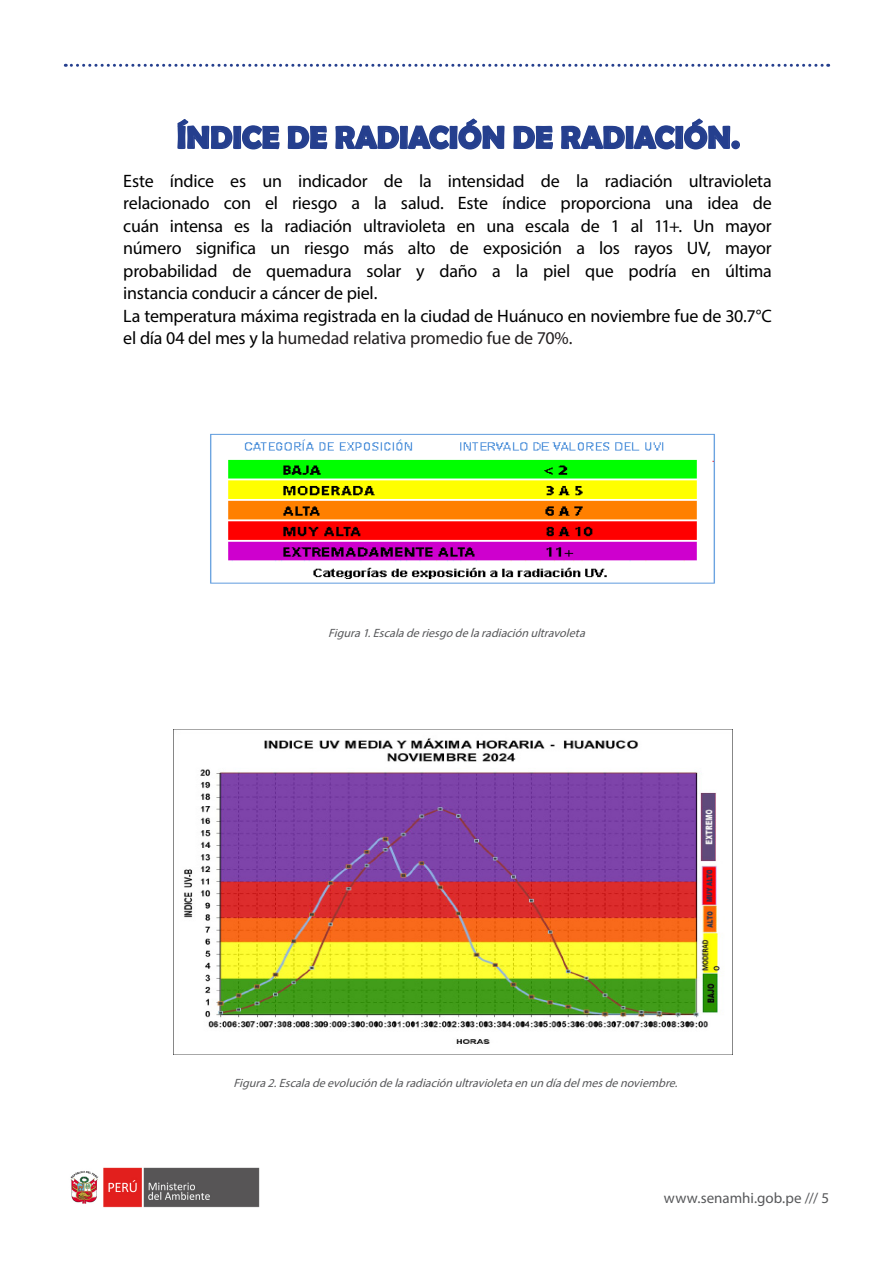
<style>
.page{position:relative;width:893px;height:1263px;background:#fff}
.page>*{position:absolute;margin:0;border:0;box-sizing:border-box;transform-origin:0 0}
.TITULOS{font:700 31.5px "Berlin Sans FB Demi";letter-spacing:-.005em;color:#253f8e}
.texto_Monserrat{font:18px/22.5px "Myriad Pro";letter-spacing:-.01em;color:#000;text-align:justify}
.t1{font:15px "Myriad Pro";color:#57585a}
.texto_Monserrat-2{font:italic 12px "Myriad Pro";color:#57585a}
.s1{color:#231f20}
</style>
<div class="page">
<img style="left:70px;top:1167px;width:190px;height:41px">
<svg style="left:65px;top:64px;width:764px;height:86px"></svg>
<img style="left:210px;top:433px;width:505px;height:151px">
<img style="left:173px;top:729px;width:560px;height:325px">
<p class="TITULOS" style="left:177px;top:119px;width:565px">ÍNDICE DE RADIACIÓN DE RADIACIÓN.</p>
<p class="texto_Monserrat" style="left:123px;top:169px;width:650px">Este índice es un indicador de la intensidad de la radiación ultravioleta relacionado con el riesgo a la salud. Este índice proporciona una idea de cuán intensa es la radiación ultravioleta en una escala de 1 al 11+. Un mayor número significa un riesgo más alto de exposición a los rayos UV, mayor probabilidad de quemadura solar y daño a la piel que podría en última instancia conducir a cáncer de piel.</p>
<p class="texto_Monserrat" style="left:123px;top:304px;width:650px">La temperatura máxima registrada en la ciudad de Huánuco en noviembre fue de 30.7°C el día 04 del mes y la <span class="s1">humedad relativa promedio fue de 70%.</span></p>
<p class="texto_Monserrat-2" style="left:328px;top:625px;width:262px">Figura1.Escaladeriesgodelaradiaciónultravoleta</p>
<p class="texto_Monserrat-2" style="left:233px;top:1075px;width:449px">Figura2.Escaladeevolucióndelaradiaciónultravioletaenundíadelmesdenoviembre.</p>
<p class="t1" style="left:664px;top:1189px;width:167px">www.senamhi.gob.pe /// 5</p>
</div>
